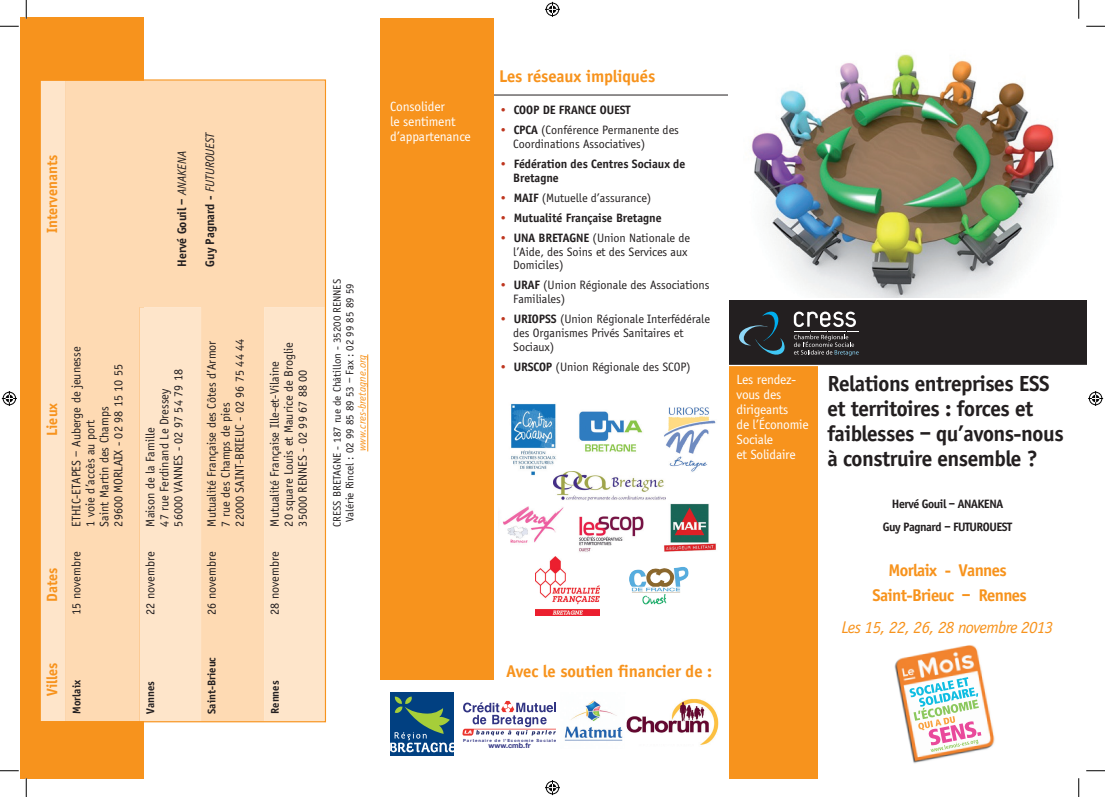
<style>
.page{position:relative;width:1105px;height:797px;background:#fff}
.page>*{position:absolute;margin:0;border:0;box-sizing:border-box;transform-origin:0 0}
.t1{font:700 22.5px/25px "Officina Sans";letter-spacing:-.02em;color:#231f20}
.t2{font:700 17.5px "Officina Sans";letter-spacing:-.005em;color:#f7931d}
.t3{font:700 17.5px/25px "Officina Sans";letter-spacing:-.035em;color:#f7931d;text-align:center}
.t4{font:italic 17.5px "Officina Sans";letter-spacing:-.035em;color:#f7931d}
.t5{font:700 15.25px "Officina Sans";color:#f7931d}
.t6{font:13.75px/15px "Officina Sans";letter-spacing:-.015em;color:#fff}
.t7{font:12.75px/14px "Officina Sans";color:#231f20}
.t8{font:700 12.75px/28px "Officina Sans";color:#231f20}
.t9{font:12.5px/13.8px "Officina Sans";letter-spacing:-.005em;color:#231f20}
.t10{font:700 12.5px/13.8px "Officina Sans";letter-spacing:-.005em;color:#231f20}
.t11{font:700 12.5px/22.5px "Officina Sans";letter-spacing:-.035em;color:#231f20;text-align:center}
.t12{font:700 11.5px "Officina Sans";color:#231f20}
.t13{font:11.25px/12.5px "Officina Sans";color:#231f20;text-align:center}
.t14{font:italic 11.25px "Officina Sans";color:#f7931d}
.t15{font:700 7.25px "Helvetica Neue";color:#313483}
.t16{font:700 4.25px "Helvetica Neue";letter-spacing:.195em;color:#313483}
.s1{font-weight:400;font-style:italic}
.s2{font-weight:400;color:#be361f}
.s3{color:#be361f}
.s4{font-weight:700}
</style>
<div class="page">
<hr style="left:473px;top:95px;width:256px;height:1px;background:#231f20">
<div style="left:729px;top:360px;width:88px;height:419px;background:#f7931d"></div>
<div style="left:20px;top:18px;width:124px;height:760px;background:#f7931d"></div>
<img style="left:751px;top:54px;width:303px;height:244px">
<div style="left:729px;top:300px;width:358px;height:65px;background:#231f20"></div>
<svg style="left:739px;top:311px;width:46px;height:44px"></svg>
<svg style="left:794px;top:311px;width:65px;height:45px"></svg>
<hr style="left:729px;top:365px;width:360px;height:1px;background:#fff">
<div style="left:380px;top:19px;width:114px;height:661px;background:#f7931d"></div>
<hr style="left:368px;top:354px;width:1px;height:97px;background:#f7931d">
<div style="left:41px;top:81px;width:25px;height:639px;background:#fee5ca"></div>
<svg style="left:66px;top:81px;width:258px;height:639px;background:#fdddb9"></svg>
<div style="left:39px;top:79px;width:287px;height:643px;border:1px solid #f7931d"></div>
<img style="left:579px;top:411px;width:64px;height:41px">
<img style="left:579px;top:516px;width:65px;height:36px">
<img style="left:535px;top:556px;width:65px;height:59px">
<img style="left:629px;top:567px;width:60px;height:24px">
<img style="left:664px;top:407px;width:52px;height:65px">
<img style="left:664px;top:503px;width:52px;height:48px">
<img style="left:511px;top:403px;width:45px;height:73px">
<img style="left:503px;top:506px;width:61px;height:37px">
<img style="left:554px;top:471px;width:112px;height:30px">
<svg style="left:462px;top:701px;width:94px;height:34px"></svg>
<div style="left:390px;top:692px;width:64px;height:64px;background:#014081"></div>
<svg style="left:390px;top:696px;width:64px;height:56px"></svg>
<img style="left:564px;top:700px;width:59px;height:41px">
<img style="left:626px;top:699px;width:92px;height:46px">
<svg style="left:894px;top:645px;width:101px;height:118px"></svg>
<svg style="left:0;top:25px;width:19px;height:2px"></svg>
<svg style="left:1086px;top:25px;width:19px;height:2px"></svg>
<svg style="left:0;top:770px;width:19px;height:1px"></svg>
<svg style="left:1086px;top:770px;width:19px;height:1px"></svg>
<svg style="left:25px;top:0;width:2px;height:19px"></svg>
<svg style="left:25px;top:778px;width:2px;height:19px"></svg>
<svg style="left:1078px;top:0;width:1px;height:19px"></svg>
<svg style="left:1078px;top:778px;width:1px;height:19px"></svg>
<svg style="left:545px;top:2px;width:15px;height:15px"></svg>
<svg style="left:545px;top:780px;width:15px;height:15px"></svg>
<svg style="left:2px;top:391px;width:15px;height:15px"></svg>
<svg style="left:1088px;top:391px;width:15px;height:15px"></svg>
<p class="t5" style="left:43px;top:233px;width:80px;rotate:-90deg">Intervenants</p>
<p class="t8" style="left:168px;top:267px;width:137px;rotate:-90deg">Hervé Gouil – <span class="s1">ANAKENA<br></span>Guy Pagnard - <span class="s1">FUTUROUEST</span></p>
<p class="t5" style="left:43px;top:436px;width:34px;rotate:-90deg">Lieux</p>
<p class="t5" style="left:43px;top:601px;width:36px;rotate:-90deg">Dates</p>
<p class="t7" style="left:69px;top:526px;width:181px;rotate:-90deg">ETHIC-ETAPES – Auberge de jeunesse<br>1 voie d’accès au port<br>Saint Martin des Champs<br>29600 MORLAIX - 02 98 15 10 55</p>
<p class="t7" style="left:69px;top:615px;width:65px;rotate:-90deg">15 novembre</p>
<p class="t5" style="left:43px;top:696px;width:35px;rotate:-90deg">Villes</p>
<p class="t12" style="left:70px;top:713px;width:35px;rotate:-90deg">Morlaix</p>
<p class="t7" style="left:143px;top:526px;width:159px;rotate:-90deg">Maison de la Famille<br>47 rue Ferdinand Le Dressey<br>56000 VANNES - 02 97 54 79 18</p>
<p class="t7" style="left:143px;top:615px;width:65px;rotate:-90deg">22 novembre</p>
<p class="t12" style="left:144px;top:713px;width:34px;rotate:-90deg">Vannes</p>
<p class="t7" style="left:205px;top:526px;width:189px;rotate:-90deg">Mutualité Française des Côtes d’Armor<br>7 rue des Champs de pies<br>22000 SAINT-BRIEUC - 02 96 75 44 44</p>
<p class="t7" style="left:205px;top:615px;width:65px;rotate:-90deg">26 novembre</p>
<p class="t12" style="left:205px;top:713px;width:58px;rotate:-90deg">Saint-Brieuc</p>
<p class="t7" style="left:268px;top:526px;width:186px;rotate:-90deg">Mutualité Française Ille-et-Vilaine<br>20 square Louis et Maurice de Broglie<br>35000 RENNES - 02 99 67 88 00</p>
<p class="t7" style="left:268px;top:615px;width:65px;rotate:-90deg">28 novembre</p>
<p class="t12" style="left:268px;top:713px;width:35px;rotate:-90deg">Rennes</p>
<p class="t6" style="left:390px;top:99px;width:82px">Consolider<br>le sentiment d’appartenance</p>
<p class="t13" style="left:331px;top:526px;width:249px;rotate:-90deg">CRESS BRETAGNE - 187 rue de Châtillon - 35200 RENNES<br>Valérie Rincel : 02 99 85 89 53 – Fax : 02 99 85 89 59</p>
<p class="t14" style="left:356px;top:451px;width:99px;rotate:-90deg">www.cres-bretagne.org</p>
<h2 class="t2" style="left:499px;top:66px;width:158px">Les réseaux impliqués</h2>
<p class="t10" style="left:499px;top:103px;width:133px"><span class="s2">•</span> COOP DE FRANCE OUEST</p>
<p class="t9" style="left:513px;top:123px;width:167px;text-indent:-14px"><span class="s3">•</span> <span class="s4">CPCA</span> (Conférence Permanente des<br>Coordinations Associatives)</p>
<p class="t10" style="left:513px;top:157px;width:174px;text-indent:-14px"><span class="s2">•</span> Fédération des Centres Sociaux de<br>Bretagne</p>
<p class="t9" style="left:499px;top:191px;width:154px"><span class="s3">•</span> <span class="s4">MAIF</span> (Mutuelle d’assurance)</p>
<p class="t10" style="left:499px;top:211px;width:164px"><span class="s2">•</span> Mutualité Française Bretagne</p>
<p class="t9" style="left:513px;top:231px;width:178px;text-indent:-14px"><span class="s3">•</span> <span class="s4">UNA BRETAGNE</span> (Union Nationale de l’Aide, des Soins et des Services aux<br>Domiciles)</p>
<p class="t9" style="left:513px;top:278px;width:198px;text-indent:-14px"><span class="s3">•</span> <span class="s4">URAF</span> (Union Régionale des Associations<br>Familiales)</p>
<p class="t9" style="left:513px;top:312px;width:198px;text-indent:-14px"><span class="s3">•</span> <span class="s4">URIOPSS</span> (Union Régionale Interfédérale des Organismes Privés Sanitaires et<br>Sociaux)</p>
<p class="t9" style="left:499px;top:360px;width:193px"><span class="s3">•</span> <span class="s4">URSCOP</span> (Union Régionale des SCOP)</p>
<h2 class="t2" style="left:506px;top:661px;width:207px">Avec le soutien financier de :</h2>
<p class="t16" style="left:463px;top:738px;width:95px">Partenaire de l'Economie Sociale</p>
<p class="t15" style="left:489px;top:741px;width:43px">www.cmb.fr</p>
<p class="t6" style="left:736px;top:371px;width:74px">Les rendez&shy;vous des dirigeants<br>de l’Économie<br>Sociale<br>et Solidaire</p>
<h1 class="t1" style="left:827px;top:370px;width:238px">Relations entreprises ESS et territoires : forces et faiblesses – qu’avons-nous à construire ensemble ?</h1>
<p class="t11" style="left:883px;top:493px;width:131px">Hervé Gouil – ANAKENA<br>Guy Pagnard – FUTUROUEST</p>
<h2 class="t3" style="left:873px;top:557px;width:156px">Morlaix - Vannes<br>Saint-Brieuc – Rennes</h2>
<h2 class="t4" style="left:842px;top:618px;width:213px">Les 15, 22, 26, 28 novembre 2013</h2>
</div>
